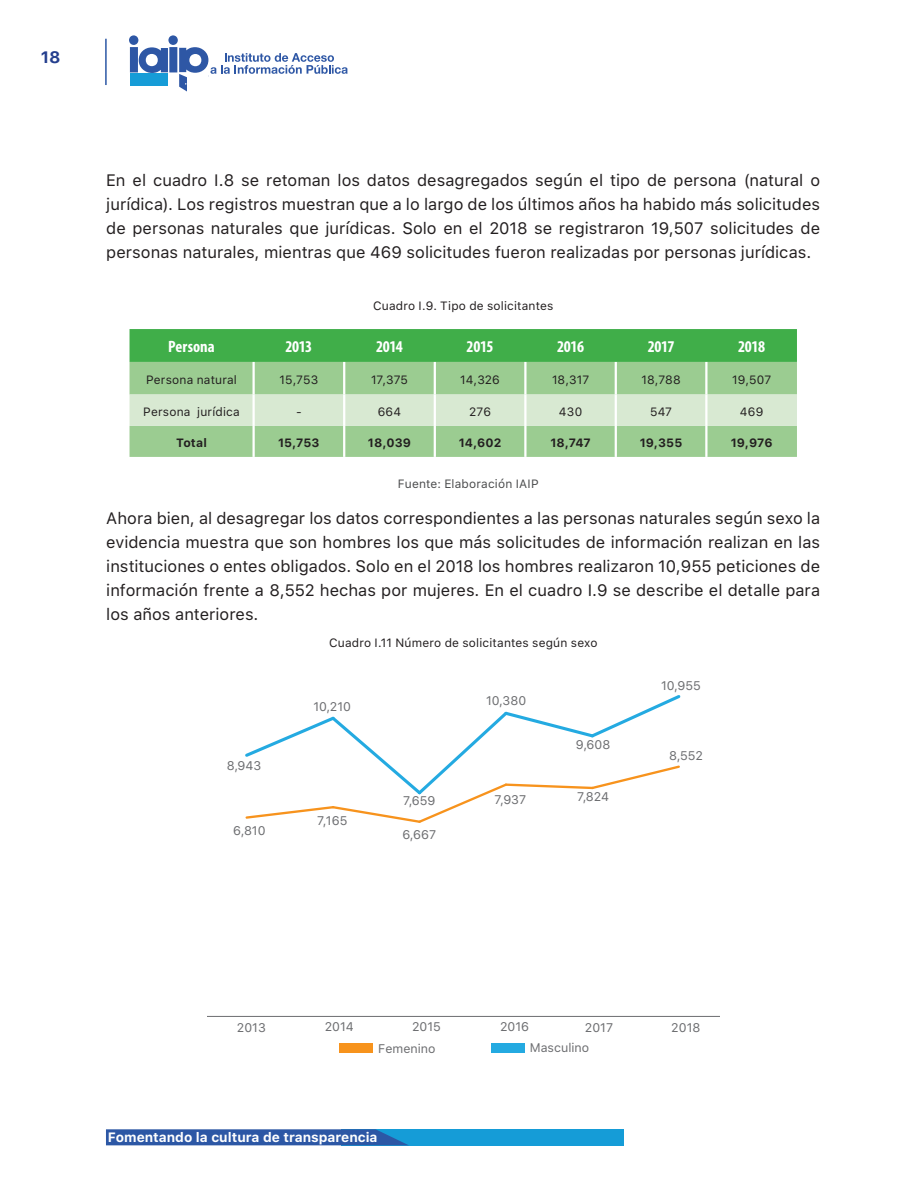
<style>
.page{position:relative;width:918px;height:1188px;background:#fff}
.page>*{position:absolute;margin:0;border:0;box-sizing:border-box;transform-origin:0 0}
.Parrafo_simple{font:16.5px/24px "SF Pro Text";color:#231f20;text-align:justify}
.Header_Tabla{font:700 condensed 16.5px "Myriad Pro";letter-spacing:-.015em;color:#fff}
.Header_Tabla-2{font:700 condensed 16.5px "Myriad Pro";letter-spacing:.005em;color:#fff}
.t1{font:700 16.5px "SF Pro Text";color:#253f8e}
.t2{font:700 13.5px "SF Pro Text";color:#fff}
.t3{font:12.45px "SF Pro Text";color:#6c6d70}
.Tabla_-_Grafica{font:12px "SF Pro Text";letter-spacing:.015em;color:#231f20}
.Tabla_-_Grafica-2{font:700 12px "SF Pro Text";color:#231f20}
.Tabla_-_Grafica-3{font:12px "SF Pro Text";letter-spacing:.015em;color:#4b4c4d}
</style>
<div class="page">
<div style="left:341px;top:1129px;width:283px;height:16px;background:#159cd7"></div>
<svg style="left:106px;top:1129px;width:302px;height:16px;background:#2d5da9"></svg>
<hr style="left:105px;top:39px;width:2px;height:46px;background:#2c57a5">
<svg style="left:129px;top:35px;width:219px;height:57px"></svg>
<div style="left:130px;top:329px;width:667px;height:33px;background:#40ae49"></div>
<div style="left:130px;top:362px;width:667px;height:95px;background:#9bcc91"></div>
<div style="left:130px;top:395px;width:667px;height:31px;background:#d8e9d2"></div>
<hr style="left:252px;top:362px;width:3px;height:33px;background:#fff">
<hr style="left:343px;top:362px;width:2px;height:33px;background:#fff">
<hr style="left:434px;top:362px;width:2px;height:33px;background:#fff">
<hr style="left:524px;top:362px;width:3px;height:33px;background:#fff">
<hr style="left:615px;top:362px;width:2px;height:33px;background:#fff">
<hr style="left:705px;top:362px;width:3px;height:33px;background:#fff">
<hr style="left:252px;top:395px;width:3px;height:31px;background:#fff">
<hr style="left:343px;top:395px;width:2px;height:31px;background:#fff">
<hr style="left:434px;top:395px;width:2px;height:31px;background:#fff">
<hr style="left:524px;top:395px;width:3px;height:31px;background:#fff">
<hr style="left:615px;top:395px;width:2px;height:31px;background:#fff">
<hr style="left:705px;top:395px;width:3px;height:31px;background:#fff">
<hr style="left:252px;top:426px;width:3px;height:31px;background:#fff">
<hr style="left:343px;top:426px;width:2px;height:31px;background:#fff">
<hr style="left:434px;top:426px;width:2px;height:31px;background:#fff">
<hr style="left:524px;top:426px;width:3px;height:31px;background:#fff">
<hr style="left:615px;top:426px;width:2px;height:31px;background:#fff">
<hr style="left:705px;top:426px;width:3px;height:31px;background:#fff">
<hr style="left:207px;top:1016px;width:512px;height:1px;background:#6c6d70">
<svg style="left:245px;top:695px;width:436px;height:128px"></svg>
<div style="left:339px;top:1044px;width:34px;height:9px;background:#f7931d"></div>
<div style="left:492px;top:1044px;width:33px;height:9px;background:#24aae1"></div>
<p class="t1" style="left:41px;top:47px;width:21px">18</p>
<p class="Parrafo_simple" style="left:106px;top:169px;width:715px">En el cuadro I.8 se retoman los datos desagregados según el tipo de persona (natural o jurídica). Los registros muestran que a lo largo de los últimos años ha habido más solicitudes de personas naturales que jurídicas. Solo en el 2018 se registraron 19,507 solicitudes de personas naturales, mientras que 469 solicitudes fueron realizadas por personas jurídicas.</p>
<p class="Tabla_-_Grafica" style="left:373px;top:297px;width:182px">Cuadro I.9. Tipo de solicitantes</p>
<p class="Header_Tabla-2" style="left:168px;top:336px;width:48px">Persona</p>
<p class="Header_Tabla" style="left:285px;top:336px;width:28px">2013</p>
<p class="Header_Tabla" style="left:376px;top:336px;width:28px">2014</p>
<p class="Header_Tabla" style="left:467px;top:336px;width:28px">2015</p>
<p class="Header_Tabla" style="left:557px;top:336px;width:29px">2016</p>
<p class="Header_Tabla" style="left:648px;top:336px;width:28px">2017</p>
<p class="Header_Tabla" style="left:738px;top:336px;width:29px">2018</p>
<p class="Tabla_-_Grafica" style="left:146px;top:371px;width:92px">Persona natural</p>
<p class="Tabla_-_Grafica" style="left:280px;top:371px;width:40px">15,753</p>
<p class="Tabla_-_Grafica" style="left:371px;top:371px;width:38px">17,375</p>
<p class="Tabla_-_Grafica" style="left:460px;top:371px;width:41px">14,326</p>
<p class="Tabla_-_Grafica" style="left:552px;top:371px;width:39px">18,317</p>
<p class="Tabla_-_Grafica" style="left:641px;top:371px;width:41px">18,788</p>
<p class="Tabla_-_Grafica" style="left:732px;top:371px;width:40px">19,507</p>
<p class="Tabla_-_Grafica" style="left:143px;top:403px;width:98px">Persona jurídica</p>
<p class="Tabla_-_Grafica" style="left:296px;top:403px;width:7px">-</p>
<p class="Tabla_-_Grafica" style="left:378px;top:403px;width:25px">664</p>
<p class="Tabla_-_Grafica" style="left:469px;top:403px;width:23px">276</p>
<p class="Tabla_-_Grafica" style="left:559px;top:403px;width:25px">430</p>
<p class="Tabla_-_Grafica" style="left:650px;top:403px;width:24px">547</p>
<p class="Tabla_-_Grafica" style="left:740px;top:403px;width:25px">469</p>
<p class="Tabla_-_Grafica-2" style="left:176px;top:436px;width:32px">Total</p>
<p class="Tabla_-_Grafica-2" style="left:278px;top:436px;width:43px">15,753</p>
<p class="Tabla_-_Grafica-2" style="left:368px;top:436px;width:45px">18,039</p>
<p class="Tabla_-_Grafica-2" style="left:459px;top:436px;width:44px">14,602</p>
<p class="Tabla_-_Grafica-2" style="left:550px;top:436px;width:42px">18,747</p>
<p class="Tabla_-_Grafica-2" style="left:640px;top:436px;width:44px">19,355</p>
<p class="Tabla_-_Grafica-2" style="left:731px;top:436px;width:43px">19,976</p>
<p class="Tabla_-_Grafica-3" style="left:398px;top:475px;width:142px">Fuente: Elaboración IAIP</p>
<p class="Parrafo_simple" style="left:106px;top:507px;width:715px">Ahora bien, al desagregar los datos correspondientes a las personas naturales según sexo la evidencia muestra que son hombres los que más solicitudes de información realizan en las instituciones o entes obligados. Solo en el 2018 los hombres realizaron 10,955 peticiones de información frente a 8,552 hechas por mujeres. En el cuadro I.9 se describe el detalle para los años anteriores.</p>
<p class="Tabla_-_Grafica" style="left:329px;top:634px;width:270px">Cuadro I.11 Número de solicitantes según sexo</p>
<p class="t3" style="left:227px;top:757px;width:36px">8,943</p>
<p class="t3" style="left:233px;top:822px;width:34px">6,810</p>
<p class="t3" style="left:313px;top:697px;width:39px">10,210</p>
<p class="t3" style="left:317px;top:812px;width:32px">7,165</p>
<p class="t3" style="left:403px;top:791px;width:34px">7,659</p>
<p class="t3" style="left:402px;top:826px;width:35px">6,667</p>
<p class="t3" style="left:486px;top:691px;width:42px">10,380</p>
<p class="t3" style="left:576px;top:736px;width:36px">9,608</p>
<p class="t3" style="left:495px;top:790px;width:33px">7,937</p>
<p class="t3" style="left:577px;top:787px;width:34px">7,824</p>
<p class="t3" style="left:661px;top:677px;width:41px">10,955</p>
<p class="t3" style="left:669px;top:746px;width:35px">8,552</p>
<p class="t3" style="left:237px;top:1019px;width:30px">2013</p>
<p class="t3" style="left:325px;top:1018px;width:31px">2014</p>
<p class="t3" style="left:412px;top:1018px;width:30px">2015</p>
<p class="t3" style="left:500px;top:1018px;width:31px">2016</p>
<p class="t3" style="left:585px;top:1019px;width:30px">2017</p>
<p class="t3" style="left:671px;top:1019px;width:31px">2018</p>
<p class="t3" style="left:378px;top:1039px;width:59px">Femenino</p>
<p class="t3" style="left:530px;top:1039px;width:61px">Masculino</p>
<p class="t2" style="left:108px;top:1130px;width:271px">Fomentando la cultura de transparencia</p>
</div>
